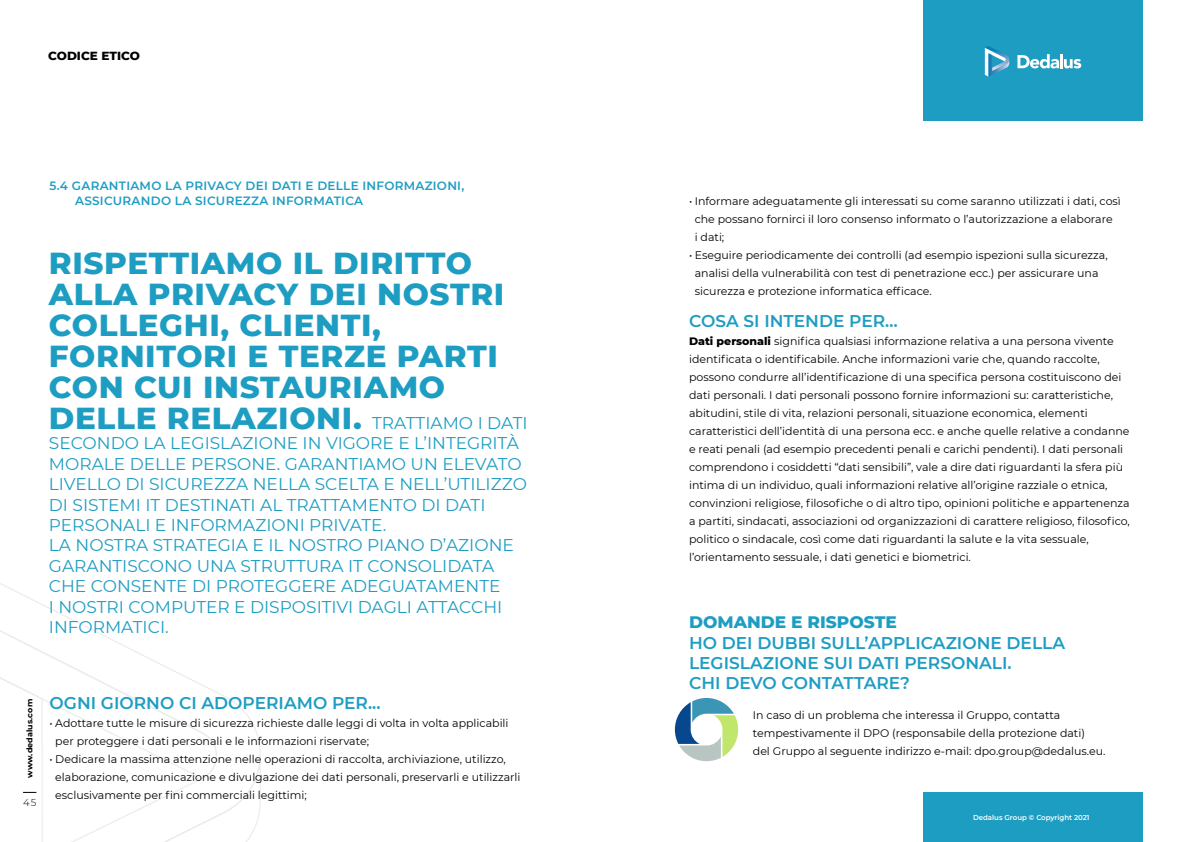
<style>
.page{position:relative;width:1191px;height:842px;background:#fff}
.page>*{position:absolute;margin:0;border:0;box-sizing:border-box;transform-origin:0 0}
.t1{font:800 31px/31px "Montserrat";letter-spacing:.02em;color:#1e9dc3}
.t2{font:17px/20.4px "Montserrat";color:#1e9dc3}
.t3{font:600 17px/20.4px "Montserrat";color:#1e9dc3}
.t4{font:800 17px "Montserrat";color:#1e9dc3}
.t5{font:600 12px/15px "Montserrat";letter-spacing:.02em;color:#1e9dc3}
.t6{font:800 12px "Montserrat";color:#000}
.t7{font:11px/18px "Montserrat";color:#000}
.t8{font:300 10px "Montserrat";color:#000}
.t9{font:700 8px "Montserrat";letter-spacing:.01em;color:#000}
.t10{font:600 7px "Montserrat";color:#fff}
.s1{font-weight:400;font-size:17px}
.s2{font-weight:800}
</style>
<div class="page">
<svg style="left:0;top:603px;width:180px;height:71px"></svg>
<svg style="left:0;top:674px;width:261px;height:168px"></svg>
<svg style="left:23px;top:792px;width:13px;height:1px"></svg>
<div style="left:923px;top:0;width:219px;height:120px;background:#1e9dc3"></div>
<div style="left:923px;top:792px;width:219px;height:50px;background:#1e9dc3"></div>
<svg style="left:1017px;top:54px;width:64px;height:14px"></svg>
<svg style="left:984px;top:46px;width:26px;height:31px"></svg>
<svg style="left:675px;top:698px;width:63px;height:63px"></svg>
<p class="t6" style="left:48px;top:47px;width:93px">CODICE ETICO</p>
<p class="t5" style="left:75px;top:178px;width:391px;text-indent:-26px">5.4 GARANTIAMO LA PRIVACY DEI DATI E DELLE INFORMAZIONI,<br>ASSICURANDO LA SICUREZZA INFORMATICA</p>
<h1 class="t1" style="left:49px;top:246px;width:480px">RISPETTIAMO IL DIRITTO<br>ALLA PRIVACY DEI NOSTRI<br>COLLEGHI, CLIENTI,<br>FORNITORI E TERZE PARTI<br>CON CUI INSTAURIAMO<br>DELLE RELAZIONI. <span class="s1">TRATTIAMO I DATI</span></h1>
<p class="t2" style="left:49px;top:432px;width:479px">SECONDO LA LEGISLAZIONE IN VIGORE E L’INTEGRITÀ MORALE DELLE PERSONE. GARANTIAMO UN ELEVATO LIVELLO DI SICUREZZA NELLA SCELTA E NELL’UTILIZZO DI SISTEMI IT DESTINATI AL TRATTAMENTO DI DATI PERSONALI E INFORMAZIONI PRIVATE.<br>LA NOSTRA STRATEGIA E IL NOSTRO PIANO D’AZIONE GARANTISCONO UNA STRUTTURA IT CONSOLIDATA CHE CONSENTE DI PROTEGGERE ADEGUATAMENTE<br>I NOSTRI COMPUTER E DISPOSITIVI DAGLI ATTACCHI INFORMATICI.</p>
<p class="t9" style="left:24px;top:778px;width:80px;rotate:-90deg">www.dedalus.com</p>
<p class="t8" style="left:23px;top:795px;width:15px">45</p>
<h2 class="t3" style="left:50px;top:692px;width:332px">OGNI GIORNO CI ADOPERIAMO PER...</h2>
<p class="t7" style="left:55px;top:714px;width:455px;text-indent:-6px">• Adottare tutte le misure di sicurezza richieste dalle leggi di volta in volta applicabili per proteggere i dati personali e le informazioni riservate;</p>
<p class="t7" style="left:55px;top:750px;width:467px;text-indent:-6px">• Dedicare la massima attenzione nelle operazioni di raccolta, archiviazione, utilizzo, elaborazione, comunicazione e divulgazione dei dati personali, preservarli e utilizzarli esclusivamente per fini commerciali legittimi;</p>
<p class="t7" style="left:694px;top:192px;width:428px;text-indent:-6px">• Informare adeguatamente gli interessati su come saranno utilizzati i dati, così che possano fornirci il loro consenso informato o l’autorizzazione a elaborare<br>i dati;</p>
<p class="t7" style="left:694px;top:245px;width:414px;text-indent:-6px">• Eseguire periodicamente dei controlli (ad esempio ispezioni sulla sicurezza, analisi della vulnerabilità con test di penetrazione ecc.) per assicurare una sicurezza e protezione informatica efficace.</p>
<h2 class="t3" style="left:689px;top:310px;width:210px">COSA SI INTENDE PER…</h2>
<p class="t7" style="left:689px;top:332px;width:442px"><span class="s2">Dati personali</span> significa qualsiasi informazione relativa a una persona vivente identificata o identificabile. Anche informazioni varie che, quando raccolte, possono condurre all’identificazione di una specifica persona costituiscono dei dati personali. I dati personali possono fornire informazioni su: caratteristiche, abitudini, stile di vita, relazioni personali, situazione economica, elementi caratteristici dell’identità di una persona ecc. e anche quelle relative a condanne e reati penali (ad esempio precedenti penali e carichi pendenti). I dati personali comprendono i cosiddetti “dati sensibili”, vale a dire dati riguardanti la sfera più intima di un individuo, quali informazioni relative all’origine razziale o etnica, convinzioni religiose, filosofiche o di altro tipo, opinioni politiche e appartenenza a partiti, sindacati, associazioni od organizzazioni di carattere religioso, filosofico, politico o sindacale, così come dati riguardanti la salute e la vita sessuale, l’orientamento sessuale, i dati genetici e biometrici.</p>
<h2 class="t4" style="left:689px;top:610px;width:209px">DOMANDE E RISPOSTE</h2>
<h2 class="t3" style="left:689px;top:632px;width:377px">HO DEI DUBBI SULL’APPLICAZIONE DELLA<br>LEGISLAZIONE SUI DATI PERSONALI.<br>CHI DEVO CONTATTARE?</h2>
<p class="t7" style="left:753px;top:706px;width:354px">In caso di un problema che interessa il Gruppo, contatta tempestivamente il DPO (responsabile della protezione dati)<br>del Gruppo al seguente indirizzo e-mail: dpo.group@dedalus.eu.</p>
<p class="t10" style="left:973px;top:813px;width:118px">Dedalus Group © Copyright 2021</p>
</div>
